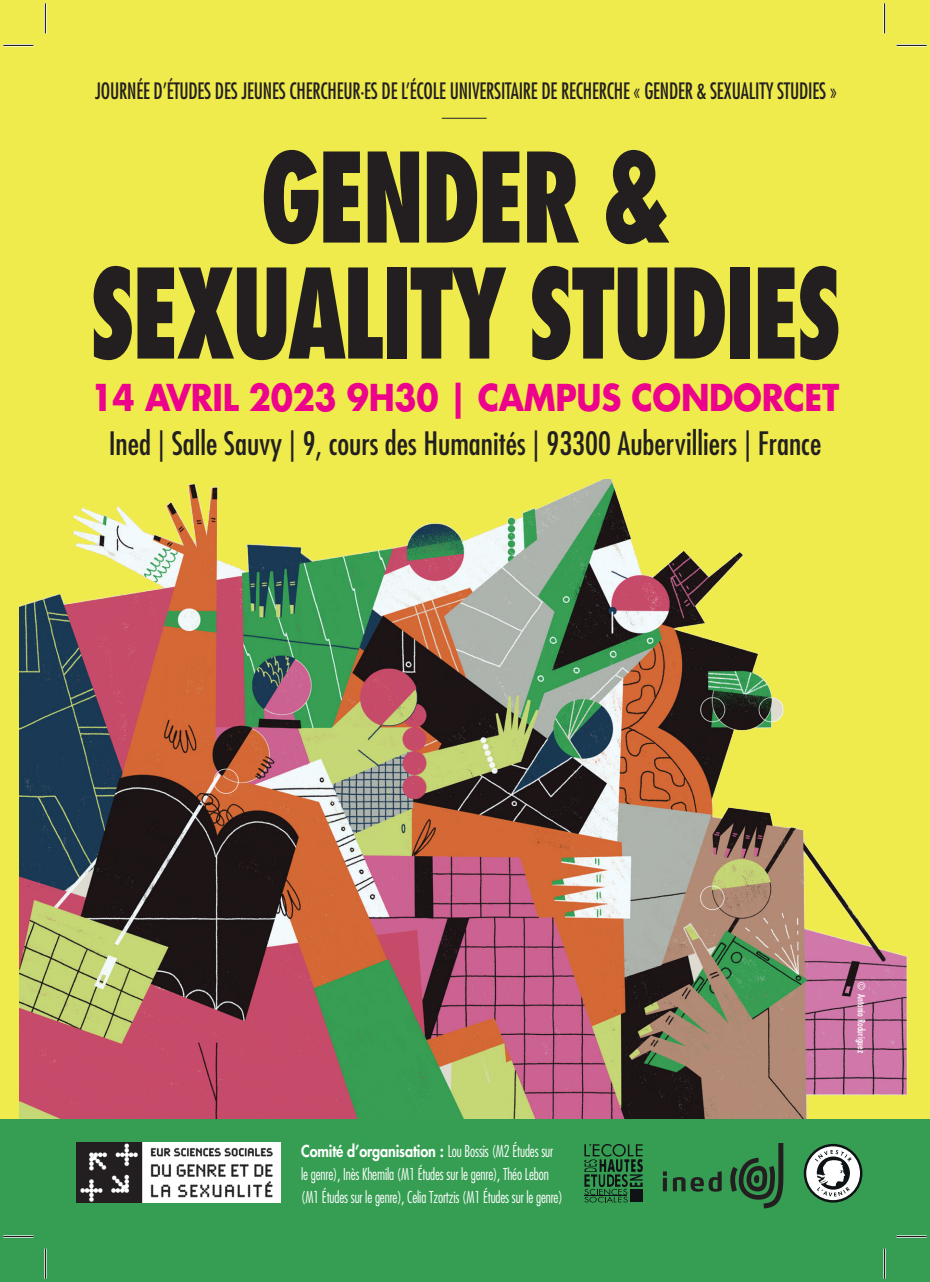
<style>
.page{position:relative;width:930px;height:1282px;background:#fff}
.page>*{position:absolute;margin:0;border:0;box-sizing:border-box;transform-origin:0 0}
.t1{font:800 condensed 120.8px/116px "Futura Std";letter-spacing:-.04em;color:#231f20;text-align:center;scale:.8 1}
.t2{font:700 36px "Futura Std";letter-spacing:-.01em;color:#ed028c;scale:.9 1}
.t3{font:condensed 31.4px "Futura Std";color:#231f20}
.t4{font:condensed 22px "Futura Std";letter-spacing:-.01em;color:#231f20;scale:.9 1}
.t5{font:300 condensed 16px/22.8px "Futura Std";letter-spacing:-.01em;color:#fff;scale:.9 1}
.t6{font:condensed 9.8px "Futura Std";color:#fff}
.s1{font-weight:800;font-stretch:normal}
</style>
<div class="page">
<div style="left:0;top:0;width:930px;height:1123px;background:#efeb4d"></div>
<img style="left:20px;top:479px;width:888px;height:640px">
<div style="left:0;top:1119px;width:930px;height:162px;background:#369e53"></div>
<img style="left:76px;top:1142px;width:204px;height:60px">
<hr style="left:442px;top:118px;width:45px;height:1px;background:#231f20">
<svg style="left:804px;top:1143px;width:58px;height:59px"></svg>
<svg style="left:730px;top:1143px;width:53px;height:65px"></svg>
<div style="left:754px;top:1174px;width:5px;height:9px;background:#231f20;border-radius:50%"></div>
<svg style="left:663px;top:1171px;width:4px;height:4px"></svg>
<hr style="left:663px;top:1177px;width:4px;height:14px;background:#231f20">
<svg style="left:673px;top:1171px;width:49px;height:20px"></svg>
<svg style="left:584px;top:1144px;width:59px;height:58px"></svg>
<div style="left:630px;top:1189px;width:12px;height:13px;background:#101315"></div>
<hr style="left:584px;top:1195px;width:43px;height:1px;background:#101315">
<hr style="left:3px;top:44px;width:30px;height:3px;background:#fff">
<hr style="left:896px;top:44px;width:30px;height:3px;background:#fff">
<hr style="left:3px;top:1235px;width:30px;height:2px;background:#fff">
<hr style="left:896px;top:1235px;width:30px;height:2px;background:#fff">
<hr style="left:44px;top:3px;width:3px;height:30px;background:#fff">
<hr style="left:44px;top:1248px;width:3px;height:30px;background:#fff">
<hr style="left:883px;top:3px;width:3px;height:30px;background:#fff">
<hr style="left:883px;top:1248px;width:3px;height:30px;background:#fff">
<hr style="left:3px;top:45px;width:30px;height:1px;background:#000">
<hr style="left:896px;top:45px;width:30px;height:1px;background:#000">
<hr style="left:3px;top:1236px;width:30px;height:1px;background:#000">
<hr style="left:896px;top:1236px;width:30px;height:1px;background:#000">
<hr style="left:45px;top:3px;width:1px;height:30px;background:#000">
<hr style="left:45px;top:1248px;width:1px;height:30px;background:#000">
<hr style="left:884px;top:3px;width:1px;height:30px;background:#000">
<hr style="left:884px;top:1248px;width:1px;height:30px;background:#000">
<h3 class="t4" style="left:95px;top:78px;width:825px">JOURNÉE D’ÉTUDES DES JEUNES CHERCHEUR·ES DE L’ÉCOLE UNIVERSITAIRE DE RECHERCHE « GENDER &amp; SEXUALITY STUDIES »</h3>
<h1 class="t1" style="left:90px;top:139px;width:941px">GENDER &amp;<br>SEXUALITY STUDIES</h1>
<h2 class="t2" style="left:91px;top:374px;width:833px">14 AVRIL 2023 9H30 | CAMPUS CONDORCET</h2>
<h3 class="t3" style="left:109px;top:424px;width:714px">Ined | Salle Sauvy | 9, cours des Humanités | 93300 Aubervilliers | France</h3>
<p class="t5" style="left:301px;top:1139px;width:292px"><span class="s1">Comité d’organisation :</span> Lou Bossis (M2 Études sur le genre), Inès Khemila (M1 Études sur le genre), Théo Lebon (M1 Études sur le genre), Celia Tzortzis (M1 Études sur le genre)</p>
<p class="t6" style="left:867px;top:981px;width:72px;rotate:90deg">© Antonio Roduriguez</p>
</div>
